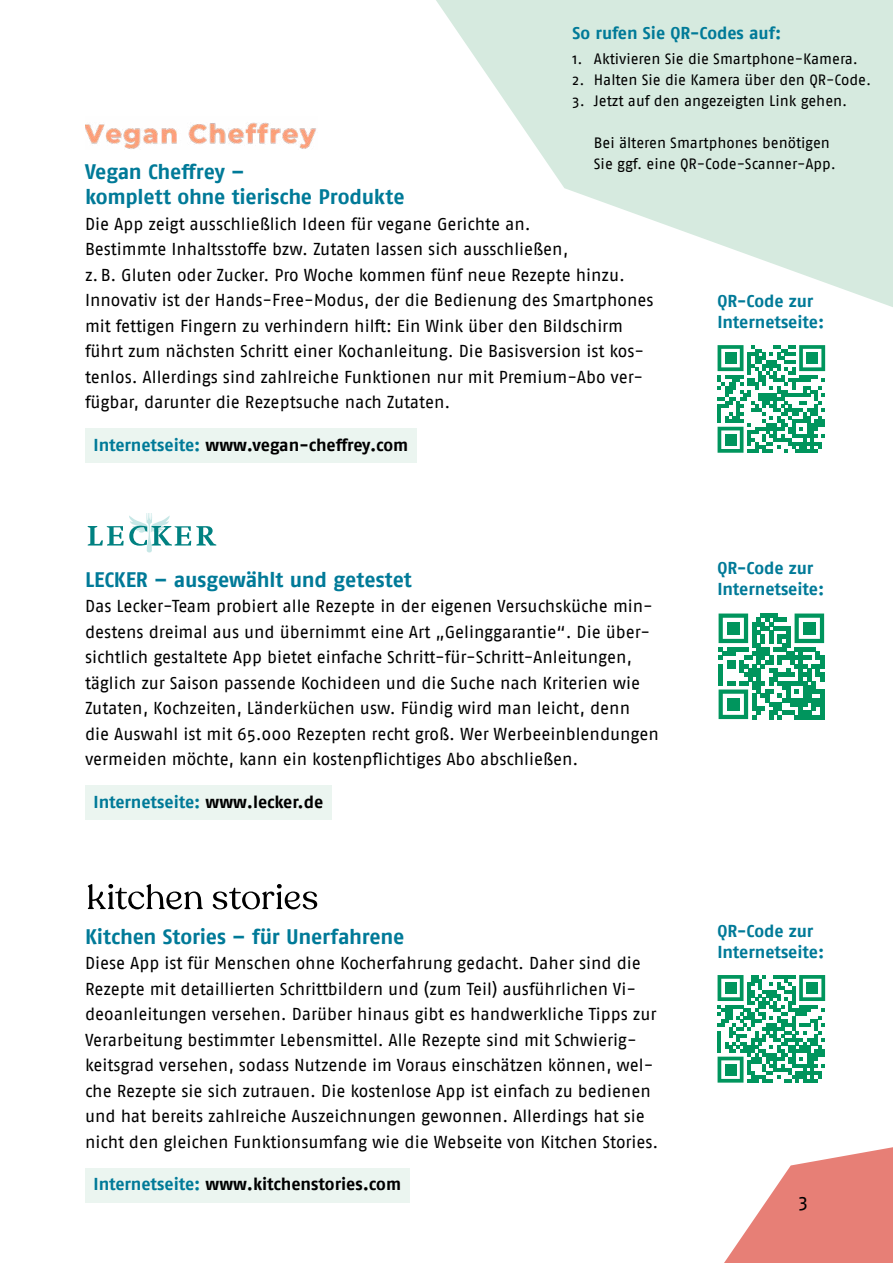
<style>
.page{position:relative;width:893px;height:1263px;background:#fff}
.page>*{position:absolute;margin:0;border:0;box-sizing:border-box;transform-origin:0 0}
.Headline_H2{font:700 21px/25.5px "Fago Pro";letter-spacing:-.01em;color:#007a98}
.t1{font:19.5px "Fago Pro";color:#000}
.t2{font:17.25px/25.5px "Fago Pro";letter-spacing:-.005em;color:#000}
.Website{font:700 17.25px/20.7px "Fago Pro";letter-spacing:-.005em;color:#007a98}
.Website-2{font:700 17.25px "Fago Pro";letter-spacing:-.005em;color:#000}
.t3{font:15px/21px "Fago Pro";color:#000}
.s1{color:#007a98}
.s2{color:#000}
</style>
<div class="page">
<svg style="left:436px;top:0;width:457px;height:371px;fill:#d6eadf"></svg>
<svg style="left:724px;top:1147px;width:169px;height:116px"></svg>
<div style="left:85px;top:428px;width:332px;height:35px;background:#ebf5f0"></div>
<div style="left:85px;top:785px;width:247px;height:35px;background:#ebf5f0"></div>
<div style="left:85px;top:1168px;width:325px;height:34px;background:#ebf5f0"></div>
<img style="left:85px;top:122px;width:231px;height:27px">
<svg style="left:717px;top:345px;width:108px;height:108px"></svg>
<div style="left:725px;top:353px;width:11px;height:11px;background:#00955d"></div>
<div style="left:807px;top:353px;width:11px;height:11px;background:#00955d"></div>
<div style="left:725px;top:434px;width:11px;height:11px;background:#00955d"></div>
<svg style="left:88px;top:514px;width:128px;height:38px"></svg>
<svg style="left:719px;top:613px;width:105px;height:106px"></svg>
<div style="left:727px;top:622px;width:13px;height:13px;background:#00955d"></div>
<div style="left:803px;top:622px;width:13px;height:13px;background:#00955d"></div>
<div style="left:727px;top:698px;width:13px;height:13px;background:#00955d"></div>
<svg style="left:88px;top:884px;width:115px;height:25px"></svg>
<svg style="left:213px;top:884px;width:104px;height:25px"></svg>
<svg style="left:717px;top:975px;width:108px;height:108px"></svg>
<div style="left:725px;top:982px;width:11px;height:11px;background:#00955d"></div>
<div style="left:807px;top:982px;width:11px;height:11px;background:#00955d"></div>
<div style="left:725px;top:1064px;width:11px;height:11px;background:#00955d"></div>
<p class="Website" style="left:573px;top:23px;width:210px">So rufen Sie QR-Codes auf:</p>
<p class="t3" style="left:573px;top:49px;width:287px">1. Aktivieren Sie die Smartphone-Kamera.</p>
<p class="t3" style="left:573px;top:70px;width:300px">2. Halten Sie die Kamera über den QR-Code.</p>
<p class="t3" style="left:573px;top:91px;width:276px">3. Jetzt auf den angezeigten Link gehen.</p>
<p class="t3" style="left:594px;top:133px;width:243px">Bei älteren Smartphones benötigen<br>Sie ggf. eine QR-Code-Scanner-App.</p>
<h2 class="Headline_H2" style="left:85px;top:158px;width:321px">Vegan Cheffrey –<br>komplett ohne tierische Produkte</h2>
<p class="t2" style="left:85px;top:211px;width:570px">Die App zeigt ausschließlich Ideen für vegane Gerichte an.<br>Bestimmte Inhaltsstoffe bzw. Zutaten lassen sich ausschließen,<br>z.B. Gluten oder Zucker. Pro Woche kommen fünf neue Rezepte hinzu.<br>Innovativ ist der Hands-Free-Modus, der die Bedienung des Smartphones mit fettigen Fingern zu verhindern hilft: Ein Wink über den Bildschirm führt zum nächsten Schritt einer Kochanleitung. Die Basisversion ist kos&shy;tenlos. Allerdings sind zahlreiche Funktionen nur mit Premium-Abo ver&shy;fügbar, darunter die Rezeptsuche nach Zutaten.</p>
<p class="Website-2" style="left:94px;top:434px;width:316px"><span class="s1">Internetseite:</span> www.vegan-cheffrey.com</p>
<p class="Website" style="left:717px;top:291px;width:108px">QR-Code zur<br>Internetseite:</p>
<h2 class="Headline_H2" style="left:85px;top:566px;width:328px">LECKER – ausgewählt und getestet</h2>
<p class="t2" style="left:85px;top:593px;width:575px">Das Lecker-Team probiert alle Rezepte in der eigenen Versuchsküche min&shy;destens dreimal aus und übernimmt eine Art „Gelinggarantie“. Die über&shy;sichtlich gestaltete App bietet einfache Schritt-für-Schritt-Anleitungen, täglich zur Saison passende Kochideen und die Suche nach Kriterien wie Zutaten, Kochzeiten, Länderküchen usw. Fündig wird man leicht, denn<br>die Auswahl ist mit 65.000 Rezepten recht groß. Wer Werbeeinblendungen vermeiden möchte, kann ein kostenpflichtiges Abo abschließen.</p>
<p class="Website" style="left:94px;top:791px;width:231px">Internetseite: <span class="s2">www.lecker.de</span></p>
<h2 class="Headline_H2" style="left:85px;top:923px;width:321px">Kitchen Stories – für Unerfahrene</h2>
<p class="t2" style="left:85px;top:950px;width:575px">Diese App ist für Menschen ohne Kocherfahrung gedacht. Daher sind die Rezepte mit detaillierten Schrittbildern und (zum Teil) ausführlichen Vi&shy;deoanleitungen versehen. Darüber hinaus gibt es handwerkliche Tipps zur Verarbeitung bestimmter Lebensmittel. Alle Rezepte sind mit Schwierig&shy;keitsgrad versehen, sodass Nutzende im Voraus einschätzen können, wel&shy;che Rezepte sie sich zutrauen. Die kostenlose App ist einfach zu bedienen und hat bereits zahlreiche Auszeichnungen gewonnen. Allerdings hat sie nicht den gleichen Funktionsumfang wie die Webseite von Kitchen Stories.</p>
<p class="Website-2" style="left:94px;top:1174px;width:309px"><span class="s1">Internetseite:</span> www.kitchenstories.com</p>
<p class="Website" style="left:717px;top:558px;width:108px">QR-Code zur<br>Internetseite:</p>
<p class="Website" style="left:717px;top:920px;width:108px">QR-Code zur<br>Internetseite:</p>
<p class="t1" style="left:799px;top:1191px;width:11px">3</p>
</div>
